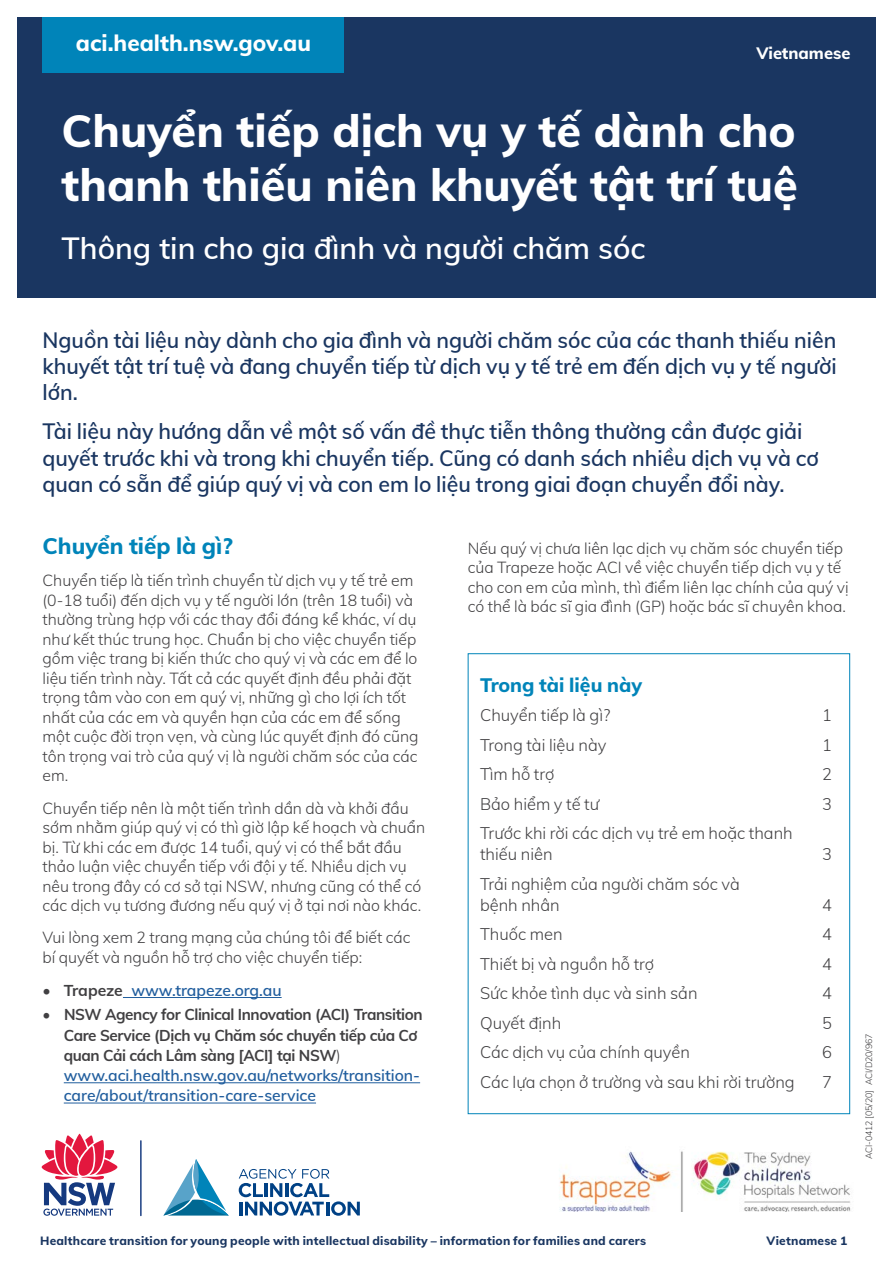
<style>
.page{position:relative;width:893px;height:1263px;background:#fff}
.page>*{position:absolute;margin:0;border:0;box-sizing:border-box;transform-origin:0 0}
.t1{font:800 45px/54px "Muli";color:#fff}
.Sub-title{font:600 30px "Muli";color:#fff}
.t2{font:800 22.5px "Muli";color:#fff}
.t3{font:800 22.5px "Muli";color:#0084b9}
.Intro{font:600 21.75px/26.2px "Muli";color:#1a3661;text-align:justify}
.t4{font:800 19.5px "Muli";color:#fff}
.t5{font:800 19.5px "Muli";color:#0084b9}
.Content{font:300 16.5px/21px "Muli";color:#414042}
.t6{font:800 16.5px "Muli";color:#fff}
.Body{font:300 15.75px/19.5px "Muli";color:#414042}
.t7{font:700 15.75px/20.2px "Muli";letter-spacing:-.025em;color:#414042}
.t8{font:600 15.75px "Muli";color:#215e9e}
.t9{font:800 12px "Muli";letter-spacing:.015em;color:#1a3661}
.t10{font:300 9px "Muli";letter-spacing:-.01em;color:#414042}
.s1{font-weight:300;color:#414042}
.s2{font-weight:700;color:#414042}
.s3{font-weight:300}
.s4{font-weight:600;color:#215e9e}
</style>
<div class="page">
<svg style="left:239px;top:1169px;width:121px;height:47px"></svg>
<hr style="left:140px;top:1140px;width:2px;height:76px;background:#15397f">
<svg style="left:41px;top:1133px;width:77px;height:83px"></svg>
<svg style="left:163px;top:1159px;width:66px;height:57px"></svg>
<hr style="left:123px;top:997px;width:159px;height:1px;background:#215e9e">
<hr style="left:64px;top:1082px;width:356px;height:1px;background:#215e9e">
<hr style="left:64px;top:1102px;width:252px;height:1px;background:#215e9e">
<div style="left:17px;top:17px;width:859px;height:281px;background:#1a3661"></div>
<div style="left:43px;top:17px;width:301px;height:55px;background:#0084b9"></div>
<img style="left:559px;top:1151px;width:292px;height:60px">
<p class="t4" style="left:42px;top:18px;width:205px">aci.health.nsw.gov.au</p>
<p class="t2" style="left:76px;top:27px;width:237px">aci.health.nsw.gov.au</p>
<p class="t6" style="left:756px;top:41px;width:96px">Vietnamese</p>
<p class="t1" style="left:62px;top:102px;width:738px">Chuyển tiếp dịch vụ y tế dành cho thanh thiếu niên khuyết tật trí tuệ</p>
<h1 class="Sub-title" style="left:62px;top:226px;width:585px">Thông tin cho gia đình và người chăm sóc</h1>
<h1 class="Intro" style="left:43px;top:326px;width:796px">Nguồn tài liệu này dành cho gia đình và người chăm sóc của các thanh thiếu niên khuyết tật trí tuệ và đang chuyển tiếp từ dịch vụ y tế trẻ em đến dịch vụ y tế người lớn.</h1>
<h1 class="Intro" style="left:43px;top:417px;width:778px;text-align:left">Tài liệu này hướng dẫn về một số vấn đề thực tiễn thông thường cần được giải quyết trước khi và trong khi chuyển tiếp. Cũng có danh sách nhiều dịch vụ và cơ quan có sẵn để giúp quý vị và con em lo liệu trong giai đoạn chuyển đổi này.</h1>
<h1 class="t3" style="left:43px;top:530px;width:192px">Chuyển tiếp là gì?</h1>
<p class="Body" style="left:43px;top:570px;width:377px">Chuyển tiếp là tiến trình chuyển từ dịch vụ y tế trẻ em (0-18 tuổi) đến dịch vụ y tế người lớn (trên 18 tuổi) và thường trùng hợp với các thay đổi đáng kể khác, ví dụ như kết thúc trung học. Chuẩn bị cho việc chuyển tiếp gồm việc trang bị kiến thức cho quý vị và các em để lo liệu tiến trình này. Tất cả các quyết định đều phải đặt trọng tâm vào con em quý vị, những gì cho lợi ích tốt nhất của các em và quyền hạn của các em để sống một cuộc đời trọn vẹn, và cùng lúc quyết định đó cũng tôn trọng vai trò của quý vị là người chăm sóc của các em.</p>
<p class="Body" style="left:43px;top:797px;width:384px">Chuyển tiếp nên là một tiến trình dần dà và khởi đầu sớm nhằm giúp quý vị có thì giờ lập kế hoạch và chuẩn bị. Từ khi các em được 14 tuổi, quý vị có thể bắt đầu thảo luận việc chuyển tiếp với đội y tế. Nhiều dịch vụ nêu trong đây có cơ sở tại NSW, nhưng cũng có thể có các dịch vụ tương đương nếu quý vị ở tại nơi nào khác.</p>
<p class="Body" style="left:43px;top:927px;width:370px">Vui lòng xem 2 trang mạng của chúng tôi để biết các bí quyết và nguồn hỗ trợ cho việc chuyển tiếp:</p>
<p class="t8" style="left:43px;top:979px;width:241px"><span class="s1">•</span> <span class="s2">Trapeze</span> www.trapeze.org.au</p>
<p class="t7" style="left:64px;top:1004px;width:360px;text-indent:-21px"><span class="s3">•</span> NSW Agency for Clinical Innovation (ACI) Transition Care Service (Dịch vụ Chăm sóc chuyển tiếp của Cơ quan Cải cách Lâm sàng [ACI] tại NSW<span class="s3">) </span><span class="s4">www.aci.health.nsw.gov.au/networks/transition&shy;care/about/transition-care-service</span></p>
<p class="Body" style="left:468px;top:538px;width:383px">Nếu quý vị chưa liên lạc dịch vụ chăm sóc chuyển tiếp của Trapeze hoặc ACI về việc chuyển tiếp dịch vụ y tế cho con em của mình, thì điểm liên lạc chính của quý vị có thể là bác sĩ gia đình (GP) hoặc bác sĩ chuyên khoa.</p>
<h3 class="t5" style="left:480px;top:670px;width:164px">Trong tài liệu này</h3>
<p class="Content" style="left:480px;top:704px;width:132px">Chuyển tiếp là gì?</p>
<p class="Content" style="left:822px;top:704px;width:11px">1</p>
<p class="Content" style="left:480px;top:733px;width:128px">Trong tài liệu này</p>
<p class="Content" style="left:822px;top:733px;width:11px">1</p>
<p class="Content" style="left:480px;top:763px;width:76px">Tìm hỗ trợ</p>
<p class="Content" style="left:822px;top:763px;width:11px">2</p>
<p class="Content" style="left:480px;top:792px;width:121px">Bảo hiểm y tế tư</p>
<p class="Content" style="left:822px;top:792px;width:11px">3</p>
<p class="Content" style="left:480px;top:822px;width:314px">Trước khi rời các dịch vụ trẻ em hoặc thanh thiếu niên</p>
<p class="Content" style="left:822px;top:843px;width:11px">3</p>
<p class="Content" style="left:480px;top:872px;width:261px">Trải nghiệm của người chăm sóc và bệnh nhân</p>
<p class="Content" style="left:822px;top:893px;width:11px">4</p>
<p class="Content" style="left:480px;top:923px;width:84px">Thuốc men</p>
<p class="Content" style="left:822px;top:923px;width:11px">4</p>
<p class="Content" style="left:480px;top:952px;width:176px">Thiết bị và nguồn hỗ trợ</p>
<p class="Content" style="left:822px;top:952px;width:11px">4</p>
<p class="Content" style="left:480px;top:982px;width:219px">Sức khỏe tình dục và sinh sản</p>
<p class="Content" style="left:822px;top:982px;width:11px">4</p>
<p class="Content" style="left:480px;top:1011px;width:83px">Quyết định</p>
<p class="Content" style="left:822px;top:1011px;width:11px">5</p>
<p class="Content" style="left:480px;top:1041px;width:211px">Các dịch vụ của chính quyền</p>
<p class="Content" style="left:822px;top:1041px;width:11px">6</p>
<p class="Content" style="left:480px;top:1070px;width:316px">Các lựa chọn ở trường và sau khi rời trường</p>
<p class="Content" style="left:822px;top:1070px;width:11px">7</p>
<p class="t10" style="left:862px;top:1159px;width:127px;rotate:-90deg">ACI-0412 [05/20] ACI/D20/967</p>
<p class="t9" style="left:40px;top:1232px;width:608px">Healthcare transition for young people with intellectual disability – information for families and carers</p>
<p class="t9" style="left:766px;top:1232px;width:82px">Vietnamese 1</p>
</div>
